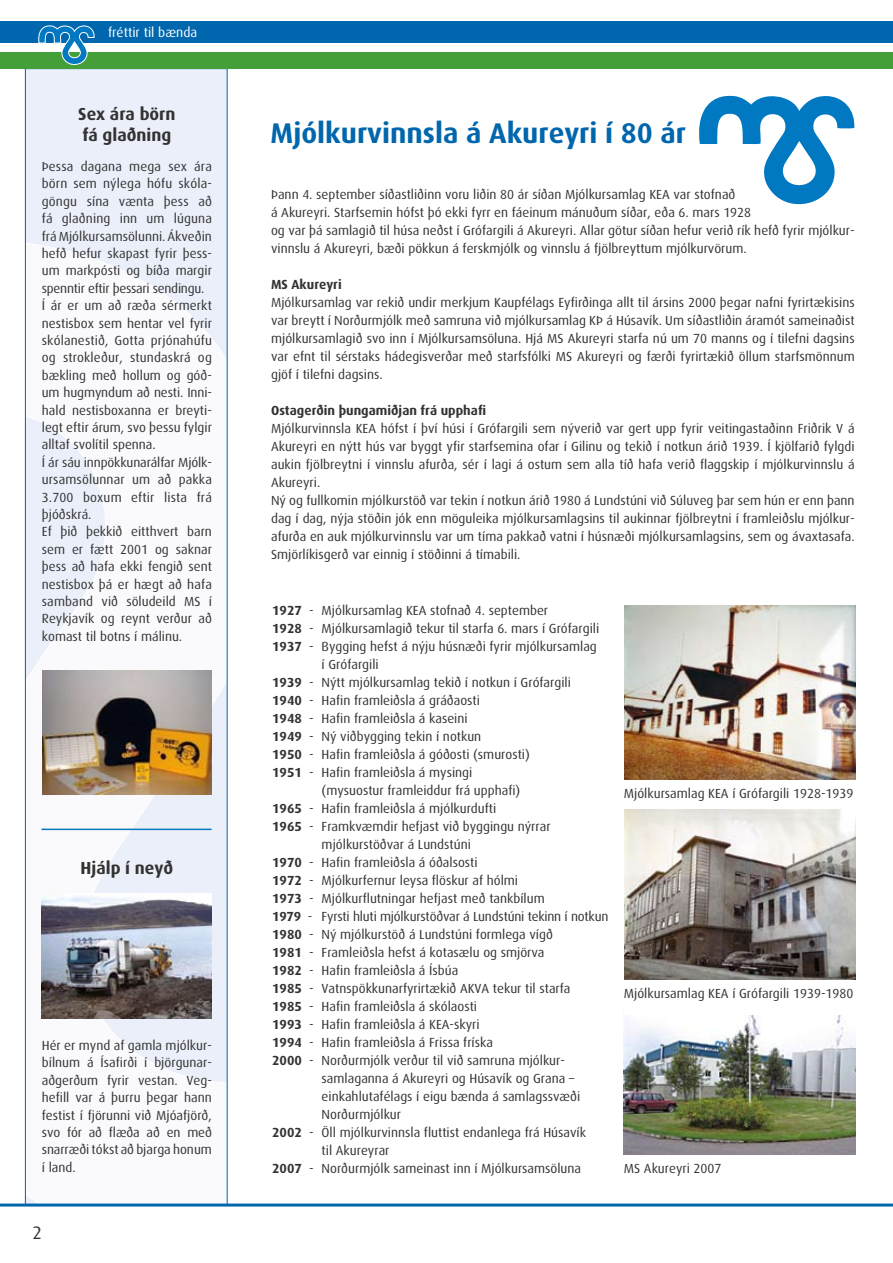
<style>
.page{position:relative;width:893px;height:1263px;background:#fff}
.page>*{position:absolute;margin:0;border:0;box-sizing:border-box;transform-origin:0 0}
.t1{font:700 28.5px "Dax";color:#0066ad}
.t2{font:700 17.4px/21px "Dax";color:#323232}
.t3{font:13.5px "Dax";color:#fff}
.t4{font:13.2px/17.4px "Dax";color:#323232}
.t5{font:700 13.2px "Dax";color:#323232}
.s1{font-weight:700}
</style>
<div class="page">
<div style="left:25px;top:69px;width:202px;height:1136px;background:#ebeff9"></div>
<svg style="left:27px;top:243px;width:198px;height:960px"></svg>
<div style="left:25px;top:68px;width:202px;height:1137px;border:1px solid #0066ad"></div>
<div style="left:0;top:21px;width:893px;height:22px;background:#0066ad"></div>
<div style="left:0;top:52px;width:893px;height:17px;background:#459f38"></div>
<svg style="left:38px;top:25px;width:57px;height:40px"></svg>
<hr style="left:0;top:1203px;width:893px;height:3px;background:#0066ad">
<svg style="left:699px;top:95px;width:156px;height:110px"></svg>
<img style="left:623px;top:1015px;width:232px;height:139px">
<img style="left:624px;top:605px;width:231px;height:175px">
<img style="left:624px;top:809px;width:231px;height:171px">
<img style="left:42px;top:671px;width:170px;height:123px">
<img style="left:42px;top:894px;width:170px;height:125px">
<hr style="left:42px;top:829px;width:170px;height:1px;background:#0079c2">
<p class="t3" style="left:108px;top:25px;width:91px">fréttir til bænda</p>
<h2 class="t2" style="left:78px;top:104px;width:99px">Sex ára börn fá glaðning</h2>
<p class="t4" style="left:42px;top:158px;width:172px">Þessa dagana mega sex ára börn sem nýlega hófu skóla&shy;göngu sína vænta þess að fá glaðning inn um lúguna frá Mjólkursamsölunni. Ákveðin hefð hefur skapast fyrir þess&shy;um markpósti og bíða margir spenntir eftir þessari sendingu.<br>Í ár er um að ræða sérmerkt nestisbox sem hentar vel fyrir skólanestið, Gotta prjónahúfu og strokleður, stundaskrá og bækling með hollum og góð&shy;um hugmyndum að nesti. Inni&shy;hald nestisboxanna er breyti&shy;legt eftir árum, svo þessu fylgir alltaf svolítil spenna.<br>Í ár sáu innpökkunarálfar Mjólk&shy;ursamsölunnar um að pakka<br>3.700 boxum eftir lista frá þjóðskrá.<br>Ef þið þekkið eitthvert barn sem er fætt 2001 og saknar þess að hafa ekki fengið sent nestisbox þá er hægt að hafa samband við söludeild MS í<br>Reykjavík og reynt verður að komast til botns í málinu.</p>
<h2 class="t2" style="left:81px;top:858px;width:94px">Hjálp í neyð</h2>
<p class="t4" style="left:42px;top:1037px;width:172px;text-align:justify">Hér er mynd af gamla mjólkur&shy;bílnum á Ísafirði í björgunar&shy;aðgerðum fyrir vestan. Veg&shy;hefill var á þurru þegar hann fest-ist í fjörunni við Mjóa-fjörð, svo fór að flæða að en með snar---ræði tókst að bjarga honum í land.</p>
<h1 class="t1" style="left:271px;top:117px;width:417px">Mjólkurvinnsla á Akureyri í 80 ár</h1>
<p class="t4" style="left:271px;top:186px;width:585px;line-height:18px">Þann 4. september síðastliðinn voru liðin 80 ár síðan Mjólkursamlag KEA var stofnað<br>á Akureyri. Starfsemin hófst þó ekki fyrr en fáeinum mánuðum síðar, eða 6. mars 1928<br>og var þá samlagið til húsa neðst í Grófargili á Akureyri. Allar götur síðan hefur verið rík hefð fyrir mjólkur&shy;vinnslu á Akureyri, bæði pökkun á ferskmjólk og vinnslu á fjölbreyttum mjólkurvörum.</p>
<p class="t5" style="left:271px;top:277px;width:72px">MS Akureyri</p>
<p class="t4" style="left:271px;top:294px;width:585px;line-height:18px;text-align:justify">Mjólkursamlag var rekið undir merkjum Kaupfélags Eyfirðinga allt til ársins 2000 þegar nafni fyrirtækisins var breytt í Norðurmjólk með samruna við mjólkursamlag KÞ á Húsavík. Um síðastliðin áramót sameinaðist mjólkursamlagið svo inn í Mjólkursamsöluna. Hjá MS Akureyri starfa nú um 70 manns og í tilefni dagsins var efnt til sérstaks hádegisverðar með starfsfólki MS Akureyri og færði fyrirtækið öllum starfsmönnum gjöf í tilefni dagsins.</p>
<p class="t5" style="left:271px;top:403px;width:217px">Ostagerðin þungamiðjan frá upphafi</p>
<p class="t4" style="left:271px;top:420px;width:585px;line-height:18px">Mjólkurvinnsla KEA hófst í því húsi í Grófargili sem nýverið var gert upp fyrir veitingastaðinn Friðrik V á Akureyri en nýtt hús var byggt yfir starfsemina ofar í Gilinu og tekið í notkun árið 1939. Í kjölfarið fylgdi aukin fjölbreytni í vinnslu afurða, sér í lagi á ostum sem alla tíð hafa verið flaggskip í mjólkurvinnslu á Akureyri.<br>Ný og fullkomin mjólkurstöð var tekin í notkun árið 1980 á Lundstúni við Súluveg þar sem hún er enn þann dag í dag, nýja stöðin jók enn möguleika mjólkursamlagsins til aukinnar fjölbreytni í framleiðslu mjólkur&shy;afurða en auk mjólkurvinnslu var um tíma pakkað vatni í húsnæði mjólkursamlagsins, sem og ávaxta-safa.<br>Smjörlíkisgerð var einnig í stöðinni á tímabili.</p>
<p class="t4" style="left:272px;top:602px;width:277px"><span class="s1">1927</span> - Mjólkursamlag KEA stofna› 4. september</p>
<p class="t4" style="left:272px;top:620px;width:329px"><span class="s1">1928</span> - Mjólkursamlagi› tekur til starfa 6. mars í Grófargili</p>
<p class="t4" style="left:272px;top:638px;width:326px"><span class="s1">1937</span> - Bygging hefst á nýju húsnæ›i fyrir mjólkursamlag</p>
<p class="t4" style="left:322px;top:656px;width:59px">í Grófargili</p>
<p class="t4" style="left:272px;top:674px;width:300px"><span class="s1">1939</span> - Nýtt mjólkursamlag teki› í notkun í Grófargili</p>
<p class="t4" style="left:272px;top:692px;width:209px"><span class="s1">1940</span> - Hafin framlei›sla á grá›aosti</p>
<p class="t4" style="left:272px;top:710px;width:197px"><span class="s1">1948</span> - Hafin framlei›sla á kaseini</p>
<p class="t4" style="left:272px;top:728px;width:211px"><span class="s1">1949</span> - Ný vi›bygging tekin í notkun</p>
<p class="t4" style="left:272px;top:746px;width:259px"><span class="s1">1950</span> - Hafin framlei›sla á gó›osti (smurosti)</p>
<p class="t4" style="left:272px;top:764px;width:202px"><span class="s1">1951</span> - Hafin framlei›sla á mysingi</p>
<p class="t4" style="left:322px;top:782px;width:200px">(mysuostur framleiddur frá upphafi)</p>
<p class="t4" style="left:272px;top:800px;width:226px"><span class="s1">1965</span> - Hafin framlei›sla á mjólkurdufti</p>
<p class="t4" style="left:272px;top:818px;width:280px"><span class="s1">1965</span> - Framkvæmdir hefjast vi› byggingu nýrrar</p>
<p class="t4" style="left:322px;top:836px;width:151px">mjólkurstö›var á Lundstúni</p>
<p class="t4" style="left:272px;top:854px;width:207px"><span class="s1">1970</span> - Hafin framlei›sla á ó›alsosti</p>
<p class="t4" style="left:272px;top:872px;width:247px"><span class="s1">1972</span> - Mjólkurfernur leysa flöskur af hólmi</p>
<p class="t4" style="left:272px;top:890px;width:274px"><span class="s1">1973</span> - Mjólkurflutningar hefjast me› tankbílum</p>
<p class="t4" style="left:272px;top:908px;width:338px"><span class="s1">1979</span> - Fyrsti hluti mjólkurstö›var á Lundstúni tekinn í notkun</p>
<p class="t4" style="left:272px;top:926px;width:282px"><span class="s1">1980</span> - Ný mjólkurstö› á Lundstúni formlega víg›</p>
<p class="t4" style="left:272px;top:944px;width:274px"><span class="s1">1981</span> - Framlei›sla hefst á kotasælu og smjörva</p>
<p class="t4" style="left:272px;top:962px;width:188px"><span class="s1">1982</span> - Hafin framlei›sla á Ísbúa</p>
<p class="t4" style="left:272px;top:980px;width:300px"><span class="s1">1985</span> - Vatnspökkunarfyrirtæki› AKVA tekur til starfa</p>
<p class="t4" style="left:272px;top:998px;width:206px"><span class="s1">1985</span> - Hafin framlei›sla á skólaosti</p>
<p class="t4" style="left:272px;top:1016px;width:209px"><span class="s1">1993</span> - Hafin framlei›sla á KEA-skyri</p>
<p class="t4" style="left:272px;top:1034px;width:222px"><span class="s1">1994</span> - Hafin framlei›sla á Frissa fríska</p>
<p class="t4" style="left:272px;top:1052px;width:294px"><span class="s1">2000</span> - Nor›urmjólk ver›ur til vi› samruna mjólkur-</p>
<p class="t4" style="left:322px;top:1070px;width:254px">samlaganna á Akureyri og Húsavík og Grana –</p>
<p class="t4" style="left:322px;top:1088px;width:260px">einkahlutafélags í eigu bænda á samlagssvæ›i</p>
<p class="t4" style="left:322px;top:1106px;width:81px">Nor›urmjólkur</p>
<p class="t4" style="left:272px;top:1124px;width:315px"><span class="s1">2002</span> - Öll mjólkurvinnsla fluttist endanlega frá Húsavík</p>
<p class="t4" style="left:322px;top:1142px;width:69px">til Akureyrar</p>
<p class="t4" style="left:272px;top:1160px;width:311px"><span class="s1">2007</span> - Nor›urmjólk sameinast inn í Mjólkursamsöluna</p>
<p class="t4" style="left:624px;top:785px;width:231px">Mjólkursamlag KEA í Grófargili 1928-1939</p>
<p class="t4" style="left:624px;top:985px;width:231px">Mjólkursamlag KEA í Grófargili 1939-1980</p>
<p class="t4" style="left:624px;top:1160px;width:99px">MS Akureyri 2007</p>
</div>
